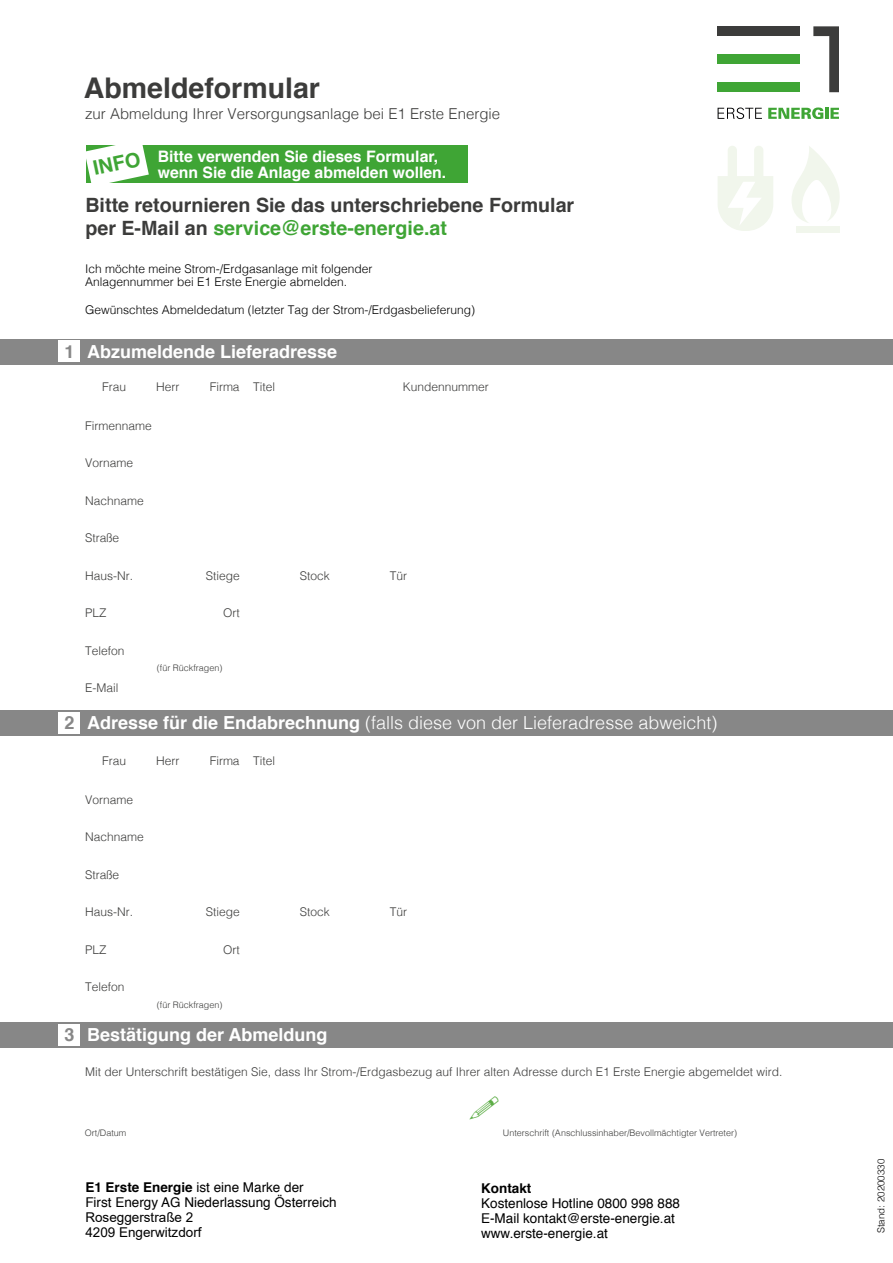
<style>
.page{position:relative;width:893px;height:1263px;background:#fff}
.page>*{position:absolute;margin:0;border:0;box-sizing:border-box;transform-origin:0 0}
.t1{font:700 28.5px "Helvetica";color:#3c3c3b}
.t2{font:700 20.1px "Helvetica";color:#3fa535}
.t3{font:700 19.65px/23.5px "Helvetica";color:#3c3c3b}
.t4{font:300 18px "Helvetica";color:#fff}
.t5{font:700 18px "Helvetica";color:#fff}
.t6{font:700 18px "Helvetica";color:#878787}
.t7{font:700 15.75px "Helvetica";color:#fff}
.t8{font:300 15px "Helvetica";color:#3c3c3b}
.t9{font:13.5px/15px "Helvetica";color:#000}
.t10{font:13.5px/15px "Arial";color:#000}
.t11{font:700 13.5px "Helvetica";color:#000}
.t12{font:300 12px "Helvetica";color:#3c3c3b}
.t13{font:300 12px/13.5px "Helvetica";color:#000}
.t14{font:300 9.75px "Helvetica";color:#000}
.t15{font:300 9px "Helvetica";color:#3c3c3b}
.s1{color:#3fa535}
.s2{font-weight:700}
</style>
<div class="page">
<div style="left:0;top:1022px;width:893px;height:25px;background:#878787"></div>
<div style="left:718px;top:26px;width:82px;height:10px;background:#3c3c3b"></div>
<div style="left:718px;top:54px;width:82px;height:10px;background:#3fa535"></div>
<svg style="left:813px;top:26px;width:26px;height:66px"></svg>
<div style="left:718px;top:82px;width:82px;height:10px;background:#3fa535"></div>
<svg style="left:718px;top:108px;width:44px;height:11px"></svg>
<svg style="left:768px;top:107px;width:71px;height:12px"></svg>
<div style="left:0;top:339px;width:893px;height:25px;background:#878787"></div>
<div style="left:0;top:710px;width:893px;height:26px;background:#878787"></div>
<div style="left:59px;top:340px;width:21px;height:22px;background:#fff"></div>
<div style="left:59px;top:712px;width:21px;height:21px;background:#fff"></div>
<div style="left:59px;top:1024px;width:21px;height:21px;background:#fff"></div>
<div style="left:86px;top:146px;width:381px;height:37px;background:#3fa535"></div>
<svg style="left:86px;top:145px;width:63px;height:38px"></svg>
<svg style="left:718px;top:146px;width:55px;height:85px"></svg>
<svg style="left:792px;top:146px;width:48px;height:77px"></svg>
<div style="left:796px;top:226px;width:43px;height:6px;background:#f1f6ec"></div>
<h1 class="t1" style="left:84px;top:65px;width:237px">Abmeldeformular</h1>
<p class="t8" style="left:85px;top:101px;width:417px">zur Abmeldung Ihrer Versorgungsanlage bei E1 Erste Energie</p>
<h2 class="t2" style="left:90px;top:153px;width:49px;rotate:-12deg">INFO</h2>
<h3 class="t7" style="left:158px;top:143px;width:282px">Bitte verwenden Sie dieses Formular,</h3>
<h3 class="t7" style="left:158px;top:160px;width:290px">wenn Sie die Anlage abmelden wollen.</h3>
<h3 class="t3" style="left:85px;top:193px;width:490px">Bitte retournieren Sie das unterschriebene Formular per E-Mail an <span class="s1">service@erste-energie.at</span></h3>
<p class="t13" style="left:85px;top:261px;width:289px">Ich möchte meine Strom-/Erdgasanlage mit folgender<br>Anlagennummer bei E1 Erste Energie abmelden.</p>
<p class="t13" style="left:85px;top:302px;width:392px">Gewünschtes Abmeldedatum (letzter Tag der Strom-/Erdgasbelieferung)</p>
<h3 class="t6" style="left:64px;top:337px;width:12px">1</h3>
<h3 class="t5" style="left:87px;top:337px;width:252px">Abzumeldende Lieferadresse</h3>
<p class="t12" style="left:102px;top:376px;width:26px">Frau</p>
<p class="t12" style="left:156px;top:376px;width:25px">Herr</p>
<p class="t12" style="left:210px;top:376px;width:67px">Firma Titel</p>
<p class="t12" style="left:403px;top:376px;width:88px">Kundennummer</p>
<p class="t12" style="left:85px;top:415px;width:68px">Firmenname</p>
<p class="t12" style="left:85px;top:453px;width:50px">Vorname</p>
<p class="t12" style="left:85px;top:490px;width:60px">Nachname</p>
<p class="t12" style="left:85px;top:528px;width:36px">Straße</p>
<p class="t12" style="left:85px;top:565px;width:49px">Haus-Nr.</p>
<p class="t12" style="left:206px;top:565px;width:36px">Stiege</p>
<p class="t12" style="left:300px;top:565px;width:32px">Stock</p>
<p class="t12" style="left:390px;top:565px;width:19px">Tür</p>
<p class="t12" style="left:85px;top:603px;width:23px">PLZ</p>
<p class="t12" style="left:223px;top:603px;width:18px">Ort</p>
<p class="t12" style="left:85px;top:640px;width:41px">Telefon</p>
<p class="t12" style="left:85px;top:678px;width:35px">E-Mail</p>
<p class="t15" style="left:157px;top:660px;width:67px">(für Rückfragen)</p>
<h3 class="t6" style="left:64px;top:708px;width:12px">2</h3>
<h3 class="t4" style="left:87px;top:707px;width:632px"><span class="s2">Adresse für die Endabrechnung</span> (falls diese von der Lieferadresse abweicht)</h3>
<p class="t12" style="left:102px;top:750px;width:26px">Frau</p>
<p class="t12" style="left:156px;top:750px;width:25px">Herr</p>
<p class="t12" style="left:210px;top:750px;width:67px">Firma Titel</p>
<p class="t12" style="left:85px;top:789px;width:50px">Vorname</p>
<p class="t12" style="left:85px;top:826px;width:60px">Nachname</p>
<p class="t12" style="left:85px;top:864px;width:36px">Straße</p>
<p class="t12" style="left:85px;top:901px;width:49px">Haus-Nr.</p>
<p class="t12" style="left:206px;top:901px;width:36px">Stiege</p>
<p class="t12" style="left:300px;top:901px;width:32px">Stock</p>
<p class="t12" style="left:390px;top:901px;width:19px">Tür</p>
<p class="t12" style="left:85px;top:939px;width:23px">PLZ</p>
<p class="t12" style="left:223px;top:939px;width:18px">Ort</p>
<p class="t12" style="left:85px;top:976px;width:41px">Telefon</p>
<p class="t15" style="left:157px;top:997px;width:67px">(für Rückfragen)</p>
<h3 class="t6" style="left:64px;top:1020px;width:12px">3</h3>
<h3 class="t5" style="left:87px;top:1020px;width:242px">Bestätigung der Abmeldung</h3>
<p class="t12" style="left:85px;top:1061px;width:699px">Mit der Unterschrift bestätigen Sie, dass Ihr Strom-/Erdgasbezug auf Ihrer alten Adresse durch E1 Erste Energie abgemeldet wird.</p>
<p class="t15" style="left:85px;top:1125px;width:43px">Ort/Datum</p>
<p class="t15" style="left:503px;top:1125px;width:236px">Unterschrift (Anschlussinhaber/Bevollmächtigter Vertreter)</p>
<p class="t9" style="left:85px;top:1180px;width:253px"><span class="s2">E1 Erste Energie</span> ist eine Marke der<br>First Energy AG Niederlassung Österreich</p>
<p class="t10" style="left:85px;top:1209px;width:118px">Roseggerstraße 2<br>4209 Engerwitzdorf</p>
<p class="t11" style="left:481px;top:1177px;width:52px">Kontakt</p>
<p class="t9" style="left:481px;top:1196px;width:200px">Kostenlose Hotline 0800 998 888<br>E-Mail kontakt@erste-energie.at www.erste-energie.at</p>
<p class="t14" style="left:873px;top:1233px;width:76px;rotate:-90deg">Stand: 20200330</p>
</div>
